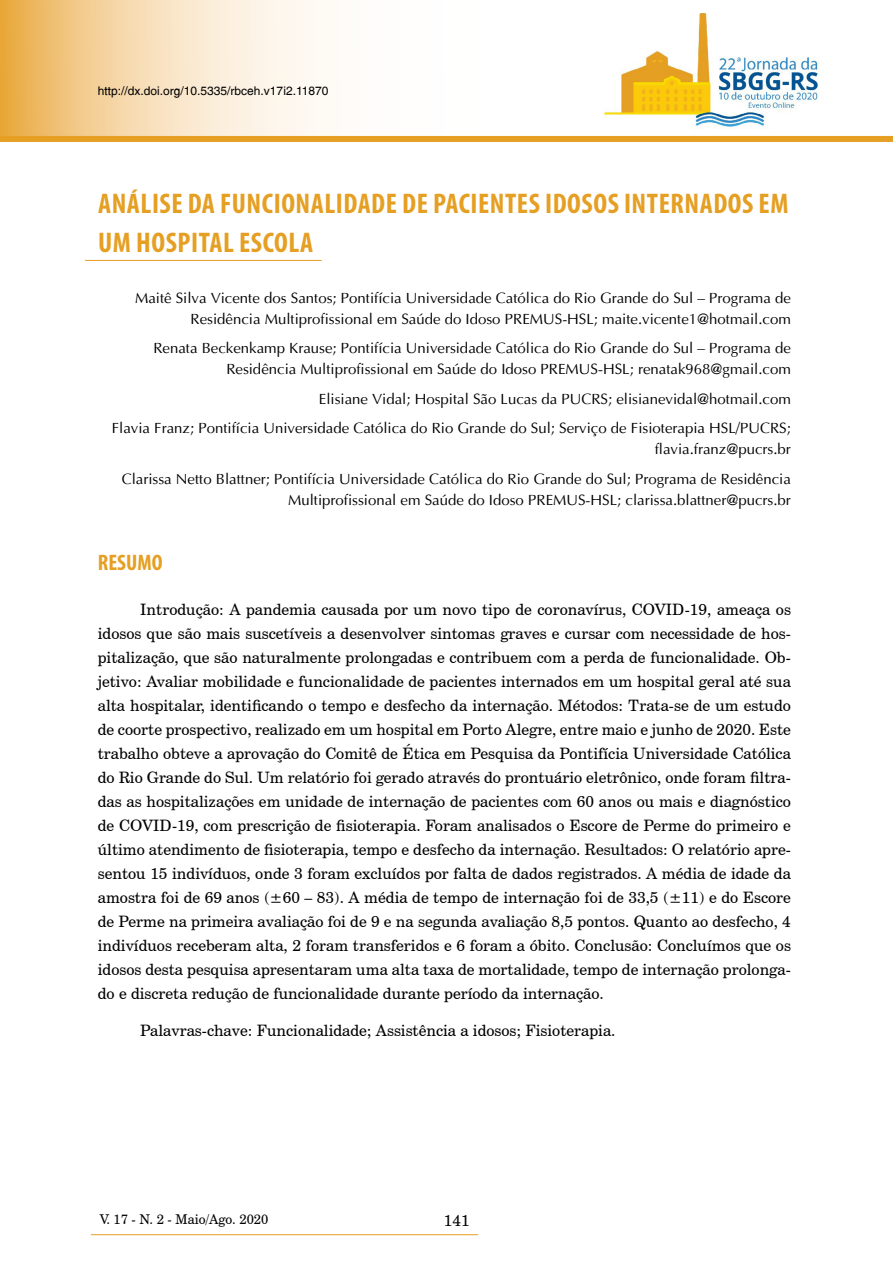
<style>
.page{position:relative;width:893px;height:1263px;background:#fff}
.page>*{position:absolute;margin:0;border:0;box-sizing:border-box;transform-origin:0 0}
.t1{font:700 condensed 28.5px/39px "Myriad Pro";letter-spacing:.02em;color:#e59f23}
.t2{font:700 condensed 22.5px "Myriad Pro";color:#e59f23}
.t3{font:15.75px/24px "Century Schoolbook BT";color:#000;text-align:justify}
.t4{font:15px/21px "Ottawa Plain";color:#000;text-align:right}
.t5{font:13.5px "Century Schoolbook BT";color:#000}
.t6{font:12px "Switzerland Plain";color:#000}
</style>
<div class="page">
<svg style="left:0;top:0;width:605px;height:136px"></svg>
<img style="left:605px;top:12px;width:214px;height:115px">
<hr style="left:91px;top:1234px;width:387px;height:1px;background:#e59f23">
<div style="left:0;top:136px;width:893px;height:6px;background:#e59f23"></div>
<hr style="left:85px;top:260px;width:237px;height:1px;background:#e59f23">
<p class="t6" style="left:98px;top:84px;width:232px">http://dx.doi.org/10.5335/rbceh.v17i2.11870</p>
<h1 class="t1" style="left:98px;top:183px;width:692px">ANÁLISE DA FUNCIONALIDADE DE PACIENTES IDOSOS INTERNADOS EM<br>UM HOSPITAL ESCOLA</h1>
<p class="t4" style="left:135px;top:287px;width:657px">Maitê Silva Vicente dos Santos; Pontifícia Universidade Católica do Rio Grande do Sul – Programa de<br>Residência Multiprofissional em Saúde do Idoso PREMUS-HSL; maite.vicente1@hotmail.com</p>
<p class="t4" style="left:153px;top:338px;width:639px">Renata Beckenkamp Krause; Pontifícia Universidade Católica do Rio Grande do Sul – Programa de<br>Residência Multiprofissional em Saúde do Idoso PREMUS-HSL; renatak968@gmail.com</p>
<p class="t4" style="left:112px;top:384px;width:681px;line-height:29.5px">Elisiane Vidal; Hospital São Lucas da PUCRS; elisianevidal@hotmail.com<br>Flavia Franz; Pontifícia Universidade Católica do Rio Grande do Sul; Serviço de Fisioterapia HSL/PUCRS;</p>
<p class="t4" style="left:122px;top:434px;width:671px;line-height:29.5px">flavia.franz@pucrs.br<br>Clarissa Netto Blattner; Pontifícia Universidade Católica do Rio Grande do Sul; Programa de Residência</p>
<p class="t4" style="left:288px;top:489px;width:504px">Multiprofissional em Saúde do Idoso PREMUS-HSL; clarissa.blattner@pucrs.br</p>
<h2 class="t2" style="left:98px;top:548px;width:66px">RESUMO</h2>
<p class="t3" style="left:98px;top:597px;width:695px;text-indent:43px">Introdução: A pandemia causada por um novo tipo de coronavírus, COVID-19, ameaça os idosos que são mais suscetíveis a desenvolver sintomas graves e cursar com necessidade de hos&shy;pitalização, que são naturalmente prolongadas e contribuem com a perda de funcionalidade. Ob&shy;jetivo: Avaliar mobilidade e funcionalidade de pacientes internados em um hospital geral até sua alta hospitalar, identificando o tempo e desfecho da internação. Métodos: Trata-se de um estudo de coorte prospectivo, realizado em um hospital em Porto Alegre, entre maio e junho de 2020. Este trabalho obteve a aprovação do Comitê de Ética em Pesquisa da Pontifícia Universidade Católica do Rio Grande do Sul. Um relatório foi gerado através do prontuário eletrônico, onde foram filtra&shy;das as hospitalizações em unidade de internação de pacientes com 60 anos ou mais e diagnóstico de COVID-19, com prescrição de fisioterapia. Foram analisados o Escore de Perme do primeiro e último atendimento de fisioterapia, tempo e desfecho da internação. Resultados: O relatório apre&shy;sentou 15 indivíduos, onde 3 foram excluídos por falta de dados registrados. A média de idade da amostra foi de 69 anos (±60 – 83). A média de tempo de internação foi de 33,5 (±11) e do Escore de Perme na primeira avaliação foi de 9 e na segunda avaliação 8,5 pontos. Quanto ao desfecho, 4 indivíduos receberam alta, 2 foram transferidos e 6 foram a óbito. Conclusão: Concluímos que os idosos desta pesquisa apresentaram uma alta taxa de mortalidade, tempo de internação prolonga&shy;do e discreta redução de funcionalidade durante período da internação.</p>
<p class="t3" style="left:140px;top:1018px;width:477px">Palavras-chave: Funcionalidade; Assistência a idosos; Fisioterapia.</p>
<p class="t5" style="left:100px;top:1210px;width:170px">V. 17 - N. 2 - Maio/Ago. 2020</p>
<p class="t3" style="left:444px;top:1208px;width:27px">141</p>
</div>
